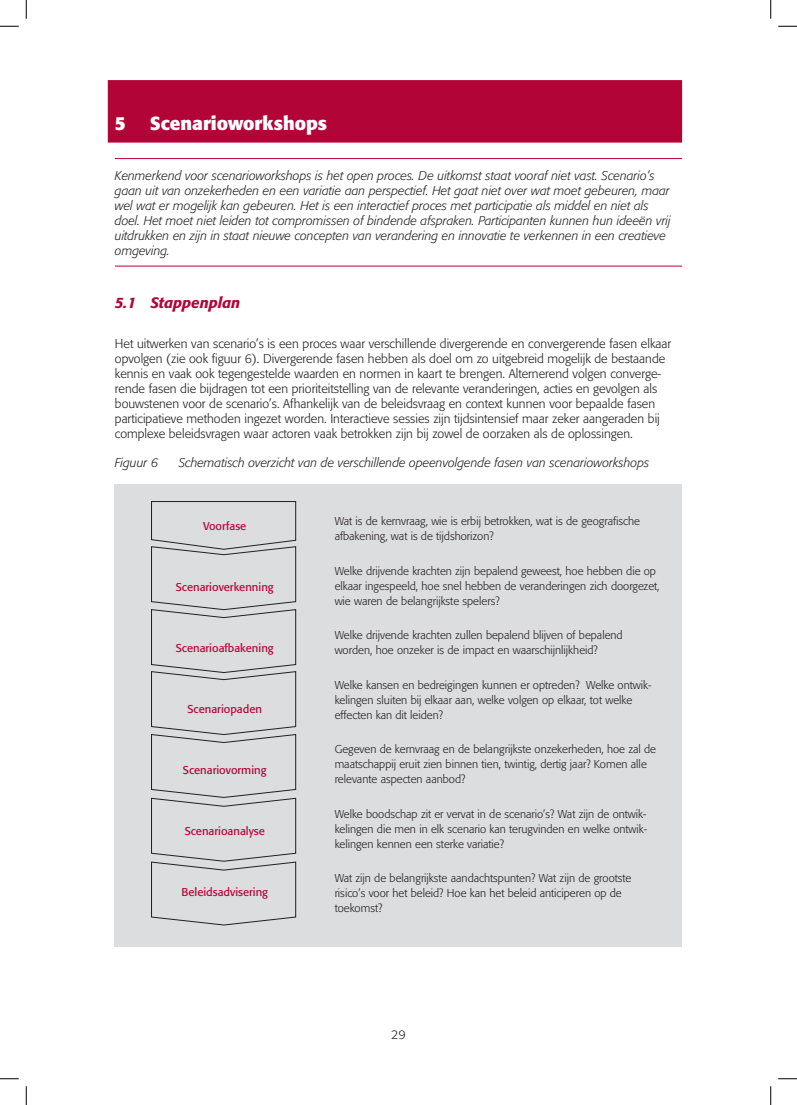
<style>
.page{position:relative;width:797px;height:1105px;background:#fff}
.page>*{position:absolute;margin:0;border:0;box-sizing:border-box;transform-origin:0 0}
.t1{font:700 18.75px "Formata";color:#fff}
.t2{font:italic 500 15px "Formata";color:#b30437}
.t3{font:300 12.5px/15px "Formata";color:#231f20}
.t4{font:italic 300 12.5px/15px "Formata";color:#231f20}
.t5{font:300 11.25px/15px "Formata";color:#231f20}
.t6{font:11.25px "Formata";color:#b30437}
</style>
<div class="page">
<div style="left:108px;top:80px;width:574px;height:63px;background:#b30437"></div>
<hr style="left:115px;top:158px;width:567px;height:1px;background:#b30437">
<hr style="left:115px;top:266px;width:567px;height:1px;background:#b30437">
<div style="left:115px;top:484px;width:567px;height:462px;background:#dcdddf"></div>
<svg style="left:151px;top:501px;width:145px;height:425px"></svg>
<svg style="left:0;top:25px;width:19px;height:2px"></svg>
<svg style="left:778px;top:25px;width:19px;height:2px"></svg>
<svg style="left:0;top:1078px;width:19px;height:1px"></svg>
<svg style="left:778px;top:1078px;width:19px;height:1px"></svg>
<svg style="left:25px;top:0;width:2px;height:19px"></svg>
<svg style="left:25px;top:1086px;width:2px;height:19px"></svg>
<svg style="left:770px;top:0;width:1px;height:19px"></svg>
<svg style="left:770px;top:1086px;width:1px;height:19px"></svg>
<h1 class="t1" style="left:115px;top:111px;width:12px">5</h1>
<h1 class="t1" style="left:150px;top:111px;width:179px">Scenarioworkshops</h1>
<p class="t4" style="left:115px;top:168px;width:557px">Kenmerkend voor scenarioworkshops is het open proces. De uitkomst staat vooraf niet vast. Scenario’s gaan uit van onzekerheden en een variatie aan perspectief. Het gaat niet over wat moet gebeuren, maar wel wat er mogelijk kan gebeuren. Het is een interactief proces met participatie als middel en niet als doel. Het moet niet leiden tot compromissen of bindende afspraken. Participanten kunnen hun ideeën vrij uitdrukken en zijn in staat nieuwe concepten van verandering en innovatie te verkennen in een creatieve omgeving.</p>
<h2 class="t2" style="left:115px;top:294px;width:127px">5.1 Stappenplan</h2>
<p class="t3" style="left:115px;top:336px;width:557px">Het uitwerken van scenario’s is een proces waar verschillende divergerende en convergerende fasen elkaar opvolgen (zie ook figuur 6). Divergerende fasen hebben als doel om zo uitgebreid mogelijk de bestaande kennis en vaak ook tegengestelde waarden en normen in kaart te brengen. Alternerend volgen converge&shy;rende fasen die bijdragen tot een prioriteitstelling van de relevante veranderingen, acties en gevolgen als bouwstenen voor de scenario’s. Afhankelijk van de beleidsvraag en context kunnen voor bepaalde fasen participatieve methoden ingezet worden. Interactieve sessies zijn tijdsintensief maar zeker aangeraden bij complexe beleidsvragen waar actoren vaak betrokken zijn bij zowel de oorzaken als de oplossingen.</p>
<p class="t4" style="left:115px;top:455px;width:45px">Figuur 6</p>
<p class="t4" style="left:179px;top:455px;width:472px">Schematisch overzicht van de verschillende opeenvolgende fasen van scenarioworkshops</p>
<p class="t6" style="left:203px;top:519px;width:45px">Voorfase</p>
<p class="t6" style="left:176px;top:580px;width:99px">Scenarioverkenning</p>
<p class="t6" style="left:176px;top:641px;width:99px">Scenarioafbakening</p>
<p class="t6" style="left:187px;top:702px;width:76px">Scenariopaden</p>
<p class="t6" style="left:183px;top:763px;width:85px">Scenariovorming</p>
<p class="t6" style="left:185px;top:824px;width:82px">Scenarioanalyse</p>
<p class="t6" style="left:181px;top:885px;width:88px">Beleidsadvisering</p>
<p class="t5" style="left:335px;top:514px;width:307px">Wat is de kernvraag, wie is erbij betrokken, wat is de geografische afbakening, wat is de tijdshorizon?</p>
<p class="t5" style="left:335px;top:563px;width:326px">Welke drijvende krachten zijn bepalend geweest, hoe hebben die op elkaar ingespeeld, hoe snel hebben de veranderingen zich doorgezet, wie waren de belangrijkste spelers?</p>
<p class="t5" style="left:335px;top:628px;width:289px">Welke drijvende krachten zullen bepalend blijven of bepalend worden, hoe onzeker is de impact en waarschijnlijkheid?</p>
<p class="t5" style="left:335px;top:677px;width:318px">Welke kansen en bedreigingen kunnen er optreden? Welke ontwik&shy;kelingen sluiten bij elkaar aan, welke volgen op elkaar, tot welke effecten kan dit leiden?</p>
<p class="t5" style="left:335px;top:742px;width:323px">Gegeven de kernvraag en de belangrijkste onzekerheden, hoe zal de maatschappij eruit zien binnen tien, twintig, dertig jaar? Komen alle relevante aspecten aanbod?</p>
<p class="t5" style="left:335px;top:806px;width:314px;text-align:justify">Welke boodschap zit er vervat in de scenario’s? Wat zijn de ontwik&shy;kelingen die men in elk scenario kan terugvinden en welke ontwik&shy;kelingen kennen een sterke variatie?</p>
<p class="t5" style="left:335px;top:871px;width:298px">Wat zijn de belangrijkste aandachtspunten? Wat zijn de grootste risico’s voor het beleid? Hoe kan het beleid anticiperen op de toekomst?</p>
<p class="t3" style="left:391px;top:1027px;width:16px">29</p>
</div>
